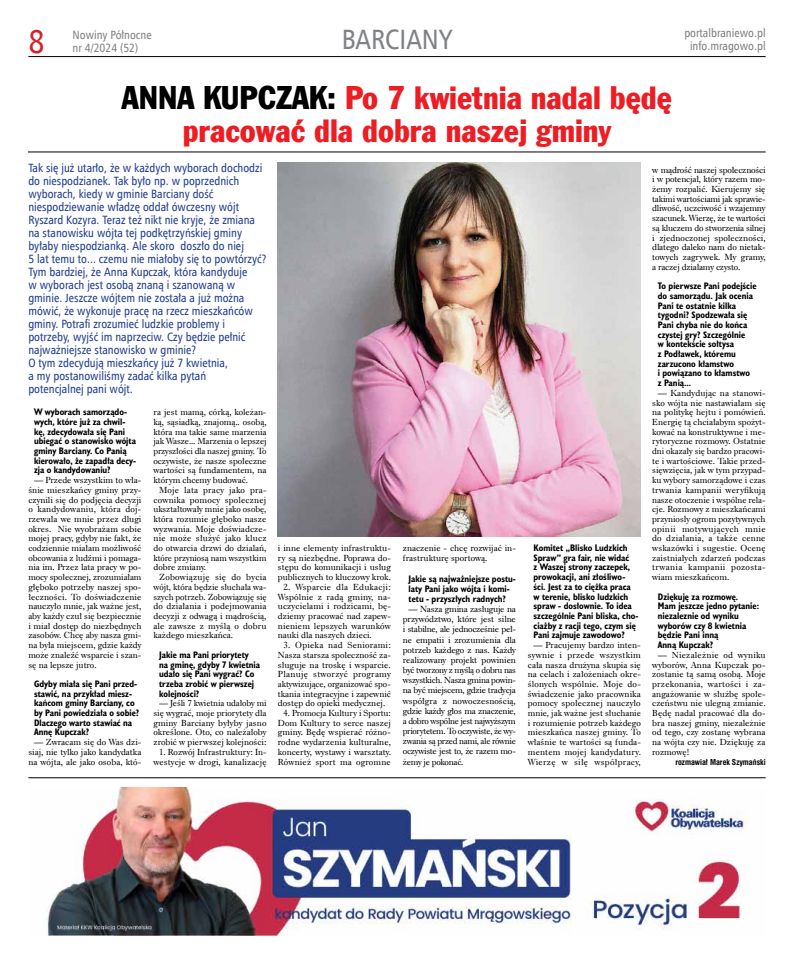
<style>
.page{position:relative;width:794px;height:964px;background:#fff}
.page>*{position:absolute;margin:0;border:0;box-sizing:border-box;transform-origin:0 0}
.t1{font:33px "Humnst 777 Cn EU";color:#d2232a}
.t2{font:32px/33px "Frank Goth Cn EU";color:#ed1d24}
.t3{font:32px "Frank Goth Cn EU";color:#000}
.t4{font:28px "Humnst 777 Cn EU";color:#808285}
.t5{font:12px/13px "Humnst 777 Cn EU";color:#25408f}
.t6{font:12px/13px "Humnst 777 Cn EU";color:#808285}
.t7{font:700 9.5px/9.7px "Humanst 521 Cn EU";color:#000}
.t8{font:9.1px/9.7px "Dutch 766 EU";color:#000;text-align:justify}
.t9{font:700 8px "Swis 721 Cn EU";color:#000}
.s1{color:#000}
</style>
<div class="page">
<hr style="left:28px;top:56px;width:737px;height:1px;background:#000">
<img style="left:46px;top:788px;width:701px;height:147px">
<img style="left:278px;top:163px;width:363px;height:373px">
<hr style="left:28px;top:152px;width:737px;height:1px;background:#000">
<hr style="left:28px;top:777px;width:737px;height:1px;background:#000">
<h1 class="t1" style="left:28px;top:21px;width:18px">8</h1>
<h3 class="t6" style="left:73px;top:28px;width:81px">Nowiny Północne nr 4/2024 (52)</h3>
<h3 class="t6" style="left:684px;top:27px;width:83px">portalbraniewo.pl</h3>
<h3 class="t4" style="left:342px;top:22px;width:15px">barc</h3>
<h3 class="t4" style="left:399px;top:22px;width:24px">iany</h3>
<h3 class="t6" style="left:690px;top:39px;width:77px">info.mragowo.pl</h3>
<h2 class="t2" style="left:183px;top:82px;width:491px;text-indent:20px"><span class="s1">KU PCZAK:</span> Po 7 kwietnia nadal będę pracować dla dobra naszej gminy</h2>
<h2 class="t3" style="left:122px;top:76px;width:36px">Anna</h2>
<p class="t5" style="left:28px;top:161px;width:240px">Tak się już utarło, że w każdych wyborach dochodzi do niespodzianek. Tak było np. w poprzednich wyborach, kiedy w gminie Barciany dość niespodziewanie władzę oddał ówczesny wójt Ryszard Kozyra. Teraz też nikt nie kryje, że zmiana na stanowisku wójta tej podkętrzyńskiej gminy byłaby niespodzianką. Ale skoro doszło do niej<br>5 lat temu to... czemu nie miałoby się to powtórzyć?<br>Tym bardziej, że Anna Kupczak, która kandyduje<br>w wyborach jest osobą znaną i szanowaną w gminie. Jeszcze wójtem nie została a już można mówić, że wykonuje pracę na rzecz mieszkańców gminy. Potrafi zrozumieć ludzkie problemy i potrzeby, wyjść im naprzeciw. Czy będzie pełnić najważniejsze stanowisko w gminie?<br>O tym zdecydują mieszkańcy już 7 kwietnia,<br>a my postanowiliśmy zadać kilka pytań<br>potencjalnej pani wójt.</p>
<p class="t7" style="left:34px;top:407px;width:103px">W wyborach samorządo&shy;wych, które już za chwil&shy;kę, zdecydowała się Pani ubiegać o stanowisko wójta gminy Barciany. Co Panią kierowało, że zapadła decy&shy;zja o kandydowaniu?</p>
<p class="t8" style="left:28px;top:475px;width:115px;text-indent:6px">— Przede wszystkim to wła&shy;śnie mieszkańcy gminy przy&shy;czynili się do podjęcia decyzji o kandydowaniu, która doj&shy;rzewała we mnie przez dlugi okres. Nie wyobrażam sobie mojej pracy, gdyby nie fakt, że codziennie miałam możliwość obcowania z ludźmi i pomaga&shy;nia im. Przez lata pracy w po&shy;mocy społecznej, zrozumiałam głęboko potrzeby naszej spo&shy;łeczności. To doświadczenie nauczyło mnie, jak ważne jest, aby każdy czuł się bezpiecznie i miał dostęp do niezbędnych zasobów. Chcę aby nasza gmi&shy;na była miejscem, gdzie każdy może znaleźć wsparcie i szan&shy;sę na lepsze jutro.</p>
<p class="t7" style="left:34px;top:679px;width:107px">Gdyby miała się Pani przed&shy;stawić, na przykład miesz&shy;kańcom gminy Barciany, co by Pani powiedziała o sobie?<br>Dlaczego warto stawiać na<br>Annę Kupczak?</p>
<p class="t8" style="left:28px;top:737px;width:115px;text-indent:6px">— Zwracam się do Was dzi&shy;siaj, nie tylko jako kandydatka na wójta, ale jako osoba, któ-</p>
<p class="t8" style="left:153px;top:407px;width:115px">ra jest mamą, córką, koleżan&shy;ką, sąsiadką, znajomą.. osobą, która ma takie same marzenia jak Wasze... Marzenia o lepszej przyszłości dla naszej gminy. To oczywiste, że nasze społeczne wartości są fundamentem, na którym chcemy budować.</p>
<p class="t8" style="left:153px;top:485px;width:115px;text-indent:6px">Moje lata pracy jako pra&shy;cownika pomocy spolecznej ukształtowały mnie jako osobę, która rozumie głęboko nasze wyzwania. Moje doświadcze&shy;nie może służyć jako klucz do otwarcia drzwi do dzialań, które przyniosą nam wszystkim dobre zmiany.</p>
<p class="t8" style="left:153px;top:572px;width:115px;text-indent:6px">Zobowiązuję się do bycia wójt, która będzie słuchała wa&shy;szych potrzeb. Zobowiązuję się do działania i podejmowania decyzji z odwagą i mądrością, ale zawsze z myślą o dobru każdego mieszkańca.</p>
<p class="t7" style="left:159px;top:650px;width:102px">Jakie ma Pani priorytety na gminę, gdyby 7 kwietnia udało się Pani wygrać? Co trzeba zrobić w pierwszej kolejności?</p>
<p class="t8" style="left:153px;top:698px;width:115px;text-indent:6px">— Jeśli 7 kwietnia udałoby mi się wygrać, moje priorytety dla gminy Barciany byłyby jasno określone. Oto, co należałoby zrobić w pierwszej kolejności:</p>
<p class="t8" style="left:153px;top:747px;width:115px;text-align:right">1. Rozwój Infrastruktury: In&shy;westycje w drogi, kanalizację</p>
<p class="t8" style="left:278px;top:543px;width:114px">i inne elementy infrastruktu&shy;ry są niezbędne. Poprawa do&shy;stępu do komunikacji i usług publicznych to kluczowy krok.</p>
<p class="t8" style="left:278px;top:582px;width:115px;text-indent:6px">2. Wsparcie dla Edukacji:<br>Wspólnie z radą gminy, na&shy;uczycielami i rodzicami, bę&shy;dziemy pracować nad zapew&shy;nieniem lepszych warunków nauki dla naszych dzieci.</p>
<p class="t8" style="left:278px;top:640px;width:115px;text-indent:6px">3. Opieka nad Seniorami:<br>Nasza starsza społeczność za&shy;sługuje na troskę i wsparcie.<br>Planuję stworzyć programy aktywizujące, organizować spo&shy;tkania integracyjne i zapewnić dostęp do opieki medycznej.</p>
<p class="t8" style="left:278px;top:708px;width:115px;text-indent:6px">4. Promocja Kultury i Sportu:<br>Dom Kultury to serce naszej gminy. Będę wspierać różno&shy;rodne wydarzenia kulturalne, koncerty, wystawy i warsztaty.<br>Również sport ma ogromne</p>
<p class="t8" style="left:403px;top:543px;width:114px;line-height:10.2px">znaczenie - chcę rozwijać in&shy;frastrukturę sportową.</p>
<p class="t7" style="left:408px;top:573px;width:109px;line-height:10.2px">Jakie są najważniejsze postu&shy;laty Pani jako wójta i komi&shy;tetu - przyszłych radnych?</p>
<p class="t8" style="left:403px;top:604px;width:115px;line-height:10.2px;text-indent:6px">— Nasza gmina zasługuje na przywództwo, które jest silne i stabilne, ale jednocześnie peł&shy;ne empatii i zrozumienia dla potrzeb każdego z nas. Każdy realizowany projekt powinien być tworzony z myślą o dobru nas wszystkich. Nasza gmina powin&shy;na być miejscem, gdzie tradycja współgra z nowoczesnością, gdzie każdy głos ma znaczenie, a dobro wspólne jest najwyższym priorytetem. To oczywiste, że wy&shy;zwania są przed nami, ale równie oczywiste jest to, że razem mo&shy;żemy je pokonać.</p>
<p class="t7" style="left:533px;top:543px;width:106px">Komitet „Blisko Ludzkich<br>Spraw” gra fair, nie widać<br>z Waszej strony zaczepek, prowokacji, ani złośliwo&shy;ści. Jest za to ciężka praca w terenie, blisko ludzkich spraw - dosłownie. To idea szczególnie Pani bliska, cho&shy;ciażby z racji tego, czym się<br>Pani zajmuje zawodowo?</p>
<p class="t8" style="left:528px;top:640px;width:115px;text-indent:6px">— Pracujemy bardzo inten&shy;sywnie i przede wszystkim cała nasza drużyna skupia się na celach i założeniach okre&shy;ślonych wspólnie. Moje do&shy;świadczenie jako pracownika pomocy społecznej nauczyło mnie, jak ważne jest słuchanie i rozumienie potrzeb każdego mieszkańca naszej gminy. To właśnie te wartości są funda&shy;mentem mojej kandydatury.<br>Wierzę w siłę współpracy,</p>
<p class="t8" style="left:652px;top:165px;width:115px">w mądrość naszej społeczności i w potencjał, który razem mo&shy;żemy rozpalić. Kierujemy się takimi wartościami jak sprawie&shy;dliwość, uczciwość i wzajemny szacunek. Wierzę, że te wartości są kluczem do stworzenia silnej i zjednoczonej społeczności, dlatego daleko nam do nietak&shy;towych zagrywek. My gramy, a raczej działamy czysto.</p>
<p class="t7" style="left:658px;top:281px;width:100px">To pierwsze Pani podejście do samorządu. Jak ocenia<br>Pani te ostatnie kilka tygodni? Spodzewała się<br>Pani chyba nie do końca czystej gry? Szczególnie<br>w kontekście sołtysa<br>z Podławek, któremu zarzucono kłamstwo<br>i powiązano to kłamstwo<br>z Panią...</p>
<p class="t8" style="left:652px;top:388px;width:115px;text-indent:6px">— Kandydując na stanowi&shy;sko wójta nie nastawiałam się na politykę hejtu i pomówień.<br>Energię tą chciałabym spożyt&shy;kować na konstruktywne i me&shy;rytoryczne rozmowy. Ostatnie dni okazały się bardzo pracowi&shy;te i wartościowe. Takie przed&shy;sięwzięcia, jak w tym przypad&shy;ku wybory samorządowe i czas trwania kampanii weryfikują nasze otoczenie i wspólne rela&shy;cje. Rozmowy z mieszkańcami przyniosły ogrom pozytywnych opinii motywujących mnie do działania, a także cenne wskazówki i sugestie. Ocenę zaistniałych zdarzeń podczas trwania kampanii pozosta&shy;wiam mieszkańcom.</p>
<p class="t7" style="left:658px;top:592px;width:103px">Dziękuję za rozmowę.<br>Mam jeszcze jedno pytanie: niezaleznie od wyniku wyborów czy 8 kwietnia będzie Pani inną<br>Anną Kupczak?</p>
<p class="t8" style="left:652px;top:650px;width:115px;text-indent:6px">— Niezależnie od wyniku wyborów, Anna Kupczak po&shy;zostanie tą samą osobą. Moje przekonania, wartości i za&shy;angażowanie w służbę społe&shy;czeństwu nie ulegną zmianie.<br>Będę nadal pracować dla do&shy;bra naszej gminy, niezależnie od tego, czy zostanę wybrana na wójta czy nie. Dziękuję za rozmowę!</p>
<p class="t9" style="left:675px;top:757px;width:92px">rozmawiał Marek Szymański</p>
</div>
